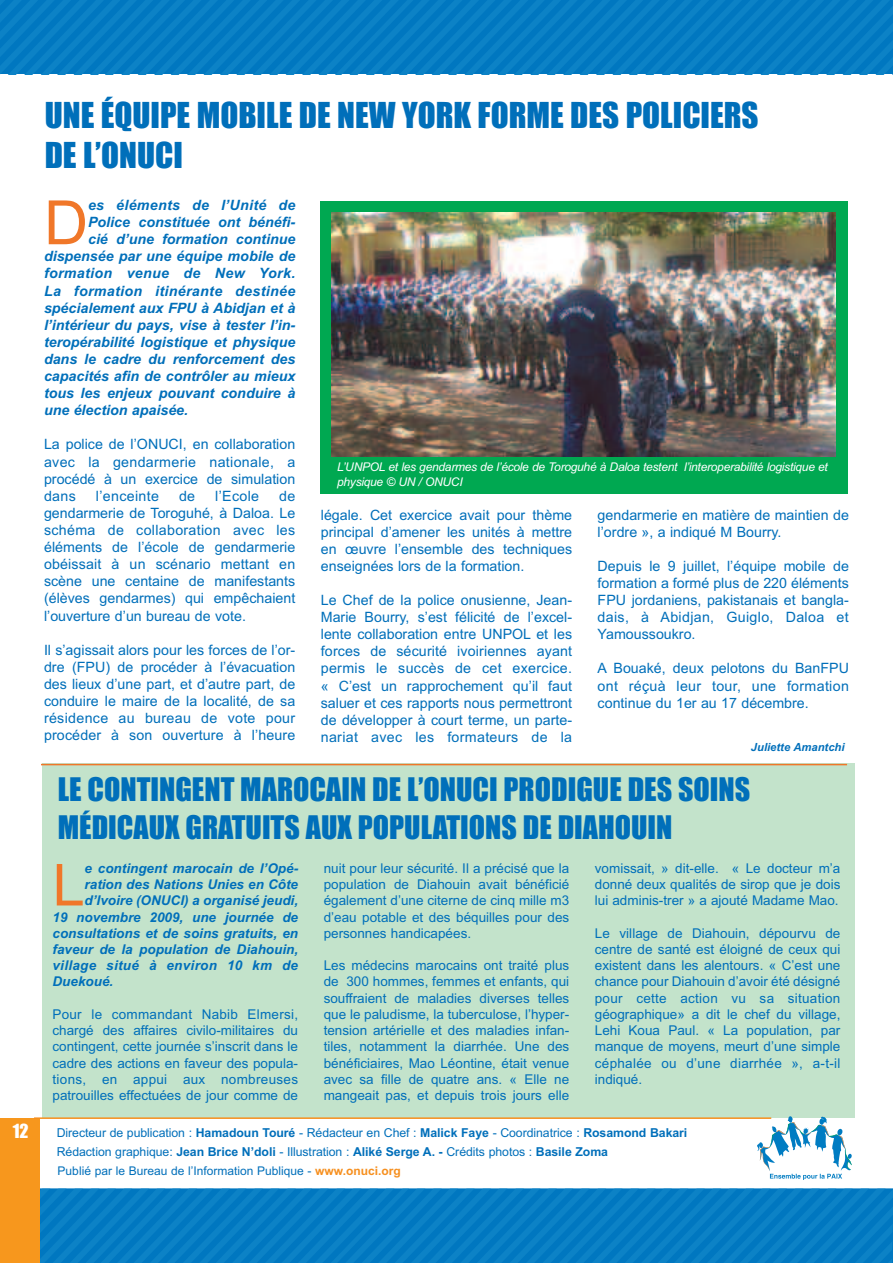
<style>
.page{position:relative;width:893px;height:1263px;background:#fff}
.page>*{position:absolute;margin:0;border:0;box-sizing:border-box;transform-origin:0 0}
.t1{font:61.2px "Arial";color:#f07729}
.t2{font:57.9px "Arial";color:#f07729}
.t3{font:33px/39.6px "Impact";color:#006fba}
.t4{font:30px/38.4px "Impact";color:#006fba}
.t5{font:18px "Impact";color:#fff}
.t6{font:14.25px/17.1px "Arial";color:#006fba;text-align:justify}
.t7{font:italic 700 14.25px "Arial";color:#006fba}
.t8{font:italic 700 14.25px "Arial";letter-spacing:.02em;color:#006fba}
.t9{font:14.25px "Arial";letter-spacing:.02em;color:#006fba}
.t10{font:13.5px/16.2px "Arial";color:#006fba;text-align:justify}
.t11{font:italic 700 13.5px "Arial";color:#006fba}
.t12{font:italic 700 13.5px "Arial";letter-spacing:.02em;color:#006fba}
.t13{font:12.3px/19px "Arial";letter-spacing:-.005em;color:#006fba}
.t14{font:italic 12px/14.4px "Arial";letter-spacing:-.02em;color:#fff}
.t15{font:12px "Arial";color:#006fba}
.t16{font:italic 700 11.25px "Arial";color:#006fba}
.s1{font-weight:700}
.s2{font-weight:700;color:#f68f1e}
</style>
<div class="page">
<div style="left:0;top:0;width:893px;height:74px;background:#057bc2"></div>
<div style="left:40px;top:1189px;width:853px;height:74px;background:#057bc2"></div>
<div style="left:0;top:1118px;width:40px;height:145px;background:#f7971d"></div>
<div style="left:42px;top:764px;width:812px;height:354px;background:#c3e3cb"></div>
<svg style="left:757px;top:1116px;width:95px;height:64px"></svg>
<hr style="left:34px;top:1117px;width:737px;height:2px;background:#f68f1e">
<div style="left:320px;top:202px;width:527px;height:292px;background:#00a851"></div>
<img style="left:332px;top:213px;width:503px;height:244px">
<hr style="left:41px;top:764px;width:806px;height:1px;background:#f07729">
<p class="t5" style="left:13px;top:1122px;width:17px">12</p>
<h3 class="t3" style="left:45px;top:97px;width:715px">UNE ÉQUIPE MOBILE DE NEW YORK FORME DES POLICIERS<br>DE L’ONUCI</h3>
<h1 class="t1" style="left:44px;top:187px;width:46px">D</h1>
<p class="t8" style="left:88px;top:197px;width:209px">es éléments de l’Unité de</p>
<p class="t7" style="left:88px;top:214px;width:208px">Police constituée ont bénéfi-</p>
<p class="t7" style="left:88px;top:231px;width:209px">cié d’une formation continue</p>
<p class="t7" style="left:44px;top:248px;width:253px">dispensée par une équipe mobile de</p>
<p class="t8" style="left:44px;top:265px;width:253px">formation venue de New York.</p>
<p class="t8" style="left:44px;top:282px;width:253px">La formation itinérante destinée</p>
<p class="t7" style="left:44px;top:299px;width:253px">spécialement aux FPU à Abidjan et à</p>
<p class="t7" style="left:44px;top:316px;width:252px">l’intérieur du pays, vise à tester l’in-</p>
<p class="t7" style="left:44px;top:334px;width:253px">teropérabilité logistique et physique</p>
<p class="t7" style="left:44px;top:351px;width:253px">dans le cadre du renforcement des</p>
<p class="t7" style="left:44px;top:368px;width:253px">capacités afin de contrôler au mieux</p>
<p class="t7" style="left:44px;top:385px;width:253px">tous les enjeux pouvant conduire à</p>
<p class="t7" style="left:44px;top:402px;width:146px">une élection apaisée.</p>
<p class="t6" style="left:44px;top:436px;width:253px">La police de l’ONUCI, en collaboration avec la gendarmerie nationale, a procédé à un exercice de simulation dans</p>
<p class="t9" style="left:96px;top:487px;width:65px">l’enceinte</p>
<p class="t6" style="left:179px;top:487px;width:18px">de</p>
<p class="t6" style="left:215px;top:487px;width:45px">l’Ecole</p>
<p class="t6" style="left:44px;top:487px;width:253px;text-indent:235px">de gendarmerie de Toroguhé, à Daloa. Le schéma de collaboration avec les éléments de l’école de gendarmerie obéissait à un scénario mettant en scène une centaine de manifestants (élèves gendarmes) qui empêchaient l’ouverture d’un bureau de vote.</p>
<p class="t6" style="left:44px;top:641px;width:253px">Il s’agissait alors pour les forces de l’or&shy;dre (FPU) de procéder à l’évacuation des lieux d’une part, et d’autre part, de conduire le maire de la localité, de sa résidence au bureau de vote pour procéder à son ouverture à l’heure</p>
<p class="t14" style="left:337px;top:460px;width:492px">L’UNPOL et les gendarmes de l’école de Toroguhé à Daloa testent l’interoperabilité logistique et physique © UN / ONUCI</p>
<p class="t6" style="left:321px;top:506px;width:253px">légale. Cet exercice avait pour thème principal d’amener les unités à mettre en œuvre l’ensemble des techniques enseignées lors de la formation.</p>
<p class="t6" style="left:321px;top:592px;width:253px">Le Chef de la police onusienne, Jean-Marie Bourry, s’est félicité de l’excel&shy;lente collaboration entre UNPOL et les forces de sécurité ivoiriennes ayant permis le succès de cet exercice. « C’est un rapprochement qu’il faut saluer et ces rapports nous permettront de développer à court terme, un parte&shy;nariat avec les formateurs de la</p>
<p class="t6" style="left:598px;top:506px;width:253px">gendarmerie en matière de maintien de l’ordre », a indiqué M Bourry.</p>
<p class="t6" style="left:598px;top:557px;width:253px">Depuis le 9 juillet, l’équipe mobile de formation a formé plus de 220 éléments FPU jordaniens, pakistanais et bangla&shy;dais, à Abidjan, Guiglo, Daloa et Yamoussoukro.</p>
<p class="t6" style="left:598px;top:660px;width:253px">A Bouaké, deux pelotons du BanFPU ont réçuà leur tour, une formation continue du 1er au 17 décembre.</p>
<p class="t16" style="left:751px;top:741px;width:95px">Juliette Amantchi</p>
<h3 class="t4" style="left:58px;top:771px;width:694px">LE CONTINGENT MAROCAIN DE L’ONUCI PRODIGUE DES SOINS<br>MÉDICAUX GRATUITS AUX POPULATIONS DE DIAHOUIN</h3>
<h2 class="t2" style="left:53px;top:852px;width:34px">L</h2>
<p class="t11" style="left:85px;top:860px;width:214px">e contingent marocain de l’Opé-</p>
<p class="t11" style="left:85px;top:877px;width:215px">ration des Nations Unies en Côte</p>
<p class="t11" style="left:85px;top:893px;width:215px">d’Ivoire (ONUCI) a organisé jeudi,</p>
<p class="t11" style="left:53px;top:909px;width:247px">19 novembre 2009, une journée de</p>
<p class="t11" style="left:53px;top:925px;width:247px">consultations et de soins gratuits, en</p>
<p class="t11" style="left:53px;top:941px;width:247px">faveur de la population de Diahouin,</p>
<p class="t12" style="left:53px;top:958px;width:247px">village situé à environ 10 km de</p>
<p class="t11" style="left:53px;top:974px;width:62px">Duekoué.</p>
<p class="t10" style="left:53px;top:1006px;width:247px">Pour le commandant Nabib Elmersi, chargé des affaires civilo-militaires du contingent, cette journée s’inscrit dans le cadre des actions en faveur des popula&shy;tions, en appui aux nombreuses patrouilles effectuées de jour comme de</p>
<p class="t10" style="left:324px;top:860px;width:247px">nuit pour leur sécurité. Il a précisé que la population de Diahouin avait bénéficié également d’une citerne de cinq mille m3 d’eau potable et des béquilles pour des personnes handicapées.</p>
<p class="t10" style="left:324px;top:957px;width:247px">Les médecins marocains ont traité plus de 300 hommes, femmes et enfants, qui souffraient de maladies diverses telles que le paludisme, la tuberculose, l’hyper&shy;tension artérielle et des maladies infan&shy;tiles, notamment la diarrhée. Une des bénéficiaires, Mao Léontine, était venue avec sa fille de quatre ans. « Elle ne mangeait pas, et depuis trois jours elle</p>
<p class="t10" style="left:595px;top:860px;width:247px">vomissait, » dit-elle. « Le docteur m’a donné deux qualités de sirop que je dois lui adminis-trer » a ajouté Madame Mao.</p>
<p class="t10" style="left:595px;top:925px;width:247px">Le village de Diahouin, dépourvu de centre de santé est éloigné de ceux qui existent dans les alentours. « C’est une chance pour Diahouin d’avoir été désigné pour cette action vu sa situation géographique» a dit le chef du village, Lehi Koua Paul. « La population, par manque de moyens, meurt d’une simple céphalée ou d’une diarrhée », a-t-il indiqué.</p>
<p class="t13" style="left:57px;top:1124px;width:632px">Directeur de publication : <span class="s1">Hamadoun Touré</span> - Rédacteur en Chef : <span class="s1">Malick Faye</span> - Coordinatrice : <span class="s1">Rosamond Bakari<br></span>Rédaction graphique: <span class="s1">Jean Brice N’doli</span> - Illustration : <span class="s1">Aliké Serge A. -</span> Crédits photos : <span class="s1">Basile Zoma</span></p>
<p class="t15" style="left:58px;top:1164px;width:345px">Publié par le Bureau de l’Information Publique - <span class="s2">www.onuci.org</span></p>
</div>
